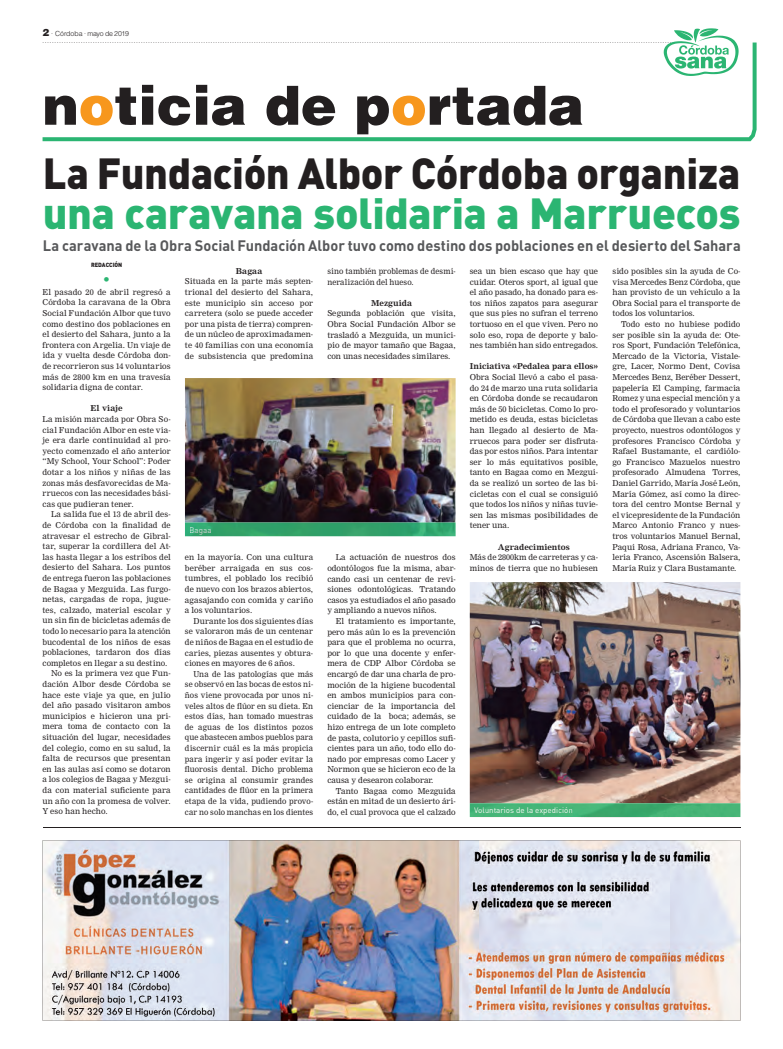
<style>
.page{position:relative;width:783px;height:1049px;background:#fff}
.page>*{position:absolute;margin:0;border:0;box-sizing:border-box;transform-origin:0 0}
.t1{font:900 54px "Helvetica";color:#231f20}
.t2{font:900 43px "DIN";letter-spacing:-.01em;color:#231f20;scale:.96 1}
.t3{font:900 43px "DIN";letter-spacing:-.01em;color:#2bb572}
.t4{font:700 15px "DIN";color:#57585a}
.t5{font:14px "DIN";color:#2bb572}
.t6{font:8px/10.6px "Nimrod";color:#231f20;text-align:justify}
.t7{font:8px/10.6px "Nimrod";color:#231f20;text-align:justify;scale:.96 1}
.t8{font:700 8px "Nimrod";color:#231f20}
.t9{font:8px "DIN";color:#faf7f4}
.t10{font:8px "DIN";color:#edeff1}
.t11{font:300 7px "Helvetica";letter-spacing:-.02em;color:#231f20}
.t12{font:900 6px "DIN";color:#231f20;scale:.96 1}
.s1{font-weight:900;font-size:10px}
.s2{color:#f7971d}
.s3{color:#e7e5e5}
.s4{color:#eeeae7}
.s5{color:#f9f6f3}
.s6{color:#fbf8f5}
.s7{color:#faf7f3}
.s8{color:#fcfaf8}
</style>
<div class="page">
<svg style="left:43px;top:43px;width:713px;height:98px"></svg>
<hr style="left:43px;top:827px;width:697px;height:1px;background:#231f20">
<svg style="left:43px;top:28px;width:695px;height:48px"></svg>
<img style="left:43px;top:840px;width:697px;height:180px">
<img style="left:185px;top:378px;width:270px;height:144px">
<img style="left:469px;top:582px;width:271px;height:221px">
<img style="left:469px;top:803px;width:271px;height:14px">
<img style="left:474px;top:807px;width:98px;height:8px">
<img style="left:185px;top:522px;width:270px;height:14px">
<img style="left:190px;top:527px;width:21px;height:7px">
<p class="t11" style="left:43px;top:31px;width:88px"><span class="s1">2</span> · Córdoba · mayo de 2019</p>
<h1 class="t1" style="left:43px;top:86px;width:543px">n<span class="s2">o</span>ticia de p<span class="s2">o</span>rtada</h1>
<h2 class="t2" style="left:43px;top:158px;width:728px">La Fundación Albor Córdoba organiza</h2>
<h2 class="t3" style="left:43px;top:198px;width:699px">una caravana solidaria a Marruecos</h2>
<h3 class="t4" style="left:43px;top:241px;width:699px">La caravana de la Obra Social Fundación Albor tuvo como destino dos poblaciones en el desierto del Sahara</h3>
<p class="t8" style="left:236px;top:268px;width:28px">Bagaa</p>
<p class="t6" style="left:185px;top:277px;width:130px">Situada en la parte más septen&shy;trional del desierto del Sahara, este municipio sin acceso por carretera (solo se puede acceder por una pista de tierra) compren&shy;de un núcleo de aproximadamen&shy;te 40 familias con una economía de subsistencia que predomina</p>
<p class="t12" style="left:91px;top:263px;width:34px">REDACCIÓN</p>
<h3 class="t5" style="left:103px;top:274px;width:9px">•</h3>
<p class="t6" style="left:42px;top:287px;width:130px">El pasado 20 de abril regresó a Córdoba la caravana de la Obra Social Fundación Albor que tuvo como destino dos poblaciones en el desierto del Sahara, junto a la frontera con Argelia. Un viaje de ida y vuelta desde Córdoba don&shy;de recorrieron sus 14 voluntarios más de 2800 km en una travesía solidaria digna de contar.</p>
<p class="t8" style="left:90px;top:405px;width:34px">El viaje</p>
<p class="t6" style="left:42px;top:414px;width:130px">La misión marcada por Obra So&shy;cial Fundación Albor en este via&shy;je era darle continuidad al pro&shy;yecto comenzado el año anterior “My School, Your School”: Poder dotar a los niños y niñas de las zonas más desfavorecidas de Ma&shy;rruecos con las necesidades bási&shy;cas que pudieran tener.</p>
<p class="t6" style="left:51px;top:510px;width:121px">La salida fue el 13 de abril des-</p>
<p class="t6" style="left:42px;top:520px;width:130px">de Córdoba con la finalidad de</p>
<p class="t6" style="left:42px;top:531px;width:130px">atravesar el estrecho de Gibral-</p>
<p class="t6" style="left:42px;top:542px;width:130px">tar, superar la cordillera del At-</p>
<p class="t6" style="left:42px;top:552px;width:130px">las hasta llegar a los estribos del</p>
<p class="t6" style="left:42px;top:563px;width:130px">desierto del Sahara. Los puntos</p>
<p class="t6" style="left:42px;top:573px;width:130px">de entrega fueron las poblaciones</p>
<p class="t6" style="left:42px;top:584px;width:130px">de Bagaa y Mezguida. Las furgo-</p>
<p class="t6" style="left:42px;top:595px;width:130px">netas, cargadas de ropa, jugue-</p>
<p class="t6" style="left:42px;top:605px;width:130px">tes, calzado, material escolar y</p>
<p class="t6" style="left:42px;top:616px;width:130px">un sin fin de bicicletas además de</p>
<p class="t6" style="left:42px;top:626px;width:130px">todo lo necesario para la atención</p>
<p class="t6" style="left:42px;top:637px;width:130px">bucodental de los niños de esas</p>
<p class="t6" style="left:42px;top:648px;width:130px">poblaciones, tardaron dos días</p>
<p class="t6" style="left:42px;top:658px;width:126px">completos en llegar a su destino.</p>
<p class="t6" style="left:51px;top:669px;width:121px">No es la primera vez que Fun-</p>
<p class="t6" style="left:42px;top:679px;width:130px">dación Albor desde Córdoba se</p>
<p class="t6" style="left:42px;top:690px;width:130px">hace este viaje ya que, en julio</p>
<p class="t6" style="left:42px;top:701px;width:130px">del año pasado visitaron ambos</p>
<p class="t6" style="left:42px;top:711px;width:130px">municipios e hicieron una pri-</p>
<p class="t6" style="left:42px;top:722px;width:130px">mera toma de contacto con la</p>
<p class="t6" style="left:42px;top:732px;width:130px">situación del lugar, necesidades</p>
<p class="t6" style="left:42px;top:743px;width:130px">del colegio, como en su salud, la</p>
<p class="t6" style="left:42px;top:754px;width:130px">falta de recursos que presentan</p>
<p class="t6" style="left:42px;top:764px;width:130px">en las aulas así como se dotaron</p>
<p class="t6" style="left:42px;top:775px;width:130px">a los colegios de Bagaa y Mezgui-</p>
<p class="t6" style="left:42px;top:785px;width:130px">da con material suficiente para</p>
<p class="t6" style="left:42px;top:796px;width:130px">un año con la promesa de volver.</p>
<p class="t6" style="left:42px;top:807px;width:67px">Y eso han hecho.</p>
<p class="t7" style="left:327px;top:266px;width:135px">sino también problemas de desmi&shy;neralización del hueso.</p>
<p class="t8" style="left:371px;top:300px;width:42px">Mezguida</p>
<p class="t6" style="left:327px;top:309px;width:130px">Segunda población que visita, Obra Social Fundación Albor se trasladó a Mezguida, un munici&shy;pio de mayor tamaño que Bagaa, con unas necesidades similares.</p>
<p class="t6" style="left:612px;top:266px;width:129px">sido posibles sin la ayuda de Co&shy;visa Mercedes Benz Córdoba, que han provisto de un vehículo a la Obra Social para el transporte de todos los voluntarios.</p>
<p class="t6" style="left:612px;top:319px;width:129px;text-indent:9px">Todo esto no hubiese podido ser posible sin la ayuda de: Ote&shy;ros Sport, Fundación Telefónica, Mercado de la Victoria, Vistale&shy;gre, Lacer, Normo Dent, Covisa Mercedes Benz, Beréber Dessert, papelería El Camping, farmacia Romez y una especial mención y a todo el profesorado y voluntarios de Córdoba que llevan a cabo este proyecto, nuestros odontólogos y profesores Francisco Córdoba y Rafael Bustamante, el cardiólo&shy;go Francisco Mazuelos nuestro profesorado Almudena Torres, Daniel Garrido, María José León, María Gómez, así como la direc&shy;tora del centro Montse Bernal y el vicepresidente de la Fundación Marco Antonio Franco y nues&shy;tros voluntarios Manuel Bernal, Paqui Rosa, Adriana Franco, Va&shy;leria Franco, Ascensión Balsera, María Ruiz y Clara Bustamante.</p>
<p class="t6" style="left:469px;top:266px;width:130px">sea un bien escaso que hay que cuidar. Oteros sport, al igual que el año pasado, ha donado para es&shy;tos niños zapatos para asegurar que sus pies no sufran el terreno tortuoso en el que viven. Pero no solo eso, ropa de deporte y balo&shy;nes también han sido entregados.</p>
<p class="t8" style="left:469px;top:363px;width:129px">Iniciativa «Pedalea para ellos»</p>
<p class="t6" style="left:469px;top:372px;width:130px">Obra Social llevó a cabo el pasa&shy;do 24 de marzo una ruta solidaria en Córdoba donde se recaudaron más de 50 bicicletas. Como lo pro&shy;metido es deuda, estas bicicletas han llegado al desierto de Ma&shy;rruecos para poder ser disfruta&shy;das por estos niños. Para intentar ser lo más equitativos posible, tanto en Bagaa como en Mezgui&shy;da se realizó un sorteo de las bi&shy;cicletas con el cual se consiguió que todos los niños y niñas tuvie&shy;sen las mismas posibilidades de tener una.</p>
<p class="t8" style="left:497px;top:544px;width:74px">Agradecimientos</p>
<p class="t6" style="left:469px;top:553px;width:130px">Más de 2800km de carreteras y ca&shy;minos de tierra que no hubiesen</p>
<p class="t10" style="left:189px;top:527px;width:24px">Bag<span class="s3">aa</span></p>
<p class="t6" style="left:185px;top:552px;width:130px">en la mayoría. Con una cultura beréber arraigada en sus cos&shy;tumbres, el poblado los recibió de nuevo con los brazos abiertos, agasajando con comida y cariño a los voluntarios.</p>
<p class="t6" style="left:185px;top:616px;width:130px;text-indent:9px">Durante los dos siguientes días se valoraron más de un centenar de niños de Bagaa en el estudio de caries, piezas ausentes y obtura&shy;ciones en mayores de 6 años.</p>
<p class="t7" style="left:185px;top:669px;width:135px;text-indent:9px">Una de las patologías que más se observó en las bocas de estos ni&shy;ños viene provocada por unos ni&shy;veles altos de flúor en su dieta. En estos días, han tomado muestras de aguas de los distintos pozos que abastecen ambos pueblos para discernir cuál es la más propicia para ingerir y así poder evitar la fluorosis dental. Dicho problema se origina al consumir grandes cantidades de flúor en la primera etapa de la vida, pudiendo provo&shy;car no solo manchas en los dientes</p>
<p class="t6" style="left:327px;top:553px;width:130px;text-indent:9px">La actuación de nuestros dos odontólogos fue la misma, abar&shy;cando casi un centenar de revi&shy;siones odontológicas. Tratando casos ya estudiados el año pasado y ampliando a nuevos niños.</p>
<p class="t6" style="left:327px;top:616px;width:130px;text-indent:9px">El tratamiento es importante, pero más aún lo es la prevención para que el problema no ocurra, por lo que una docente y enfer&shy;mera de CDP Albor Córdoba se encargó de dar una charla de pro&shy;moción de la higiene bucodental en ambos municipios para con&shy;cienciar de la importancia del cuidado de la boca; además, se hizo entrega de un lote completo de pasta, colutorio y cepillos sufi&shy;cientes para un año, todo ello do&shy;nado por empresas como Lacer y Normon que se hicieron eco de la causa y desearon colaborar.</p>
<p class="t6" style="left:327px;top:786px;width:130px;text-indent:9px">Tanto Bagaa como Mezguida están en mitad de un desierto ári&shy;do, el cual provoca que el calzado</p>
<p class="t9" style="left:474px;top:807px;width:100px"><span class="s4">Vol</span>untari<span class="s5">os</span> <span class="s6">de</span> <span class="s7">la exp</span><span class="s5">edi</span>ció<span class="s8">n</span></p>
</div>
